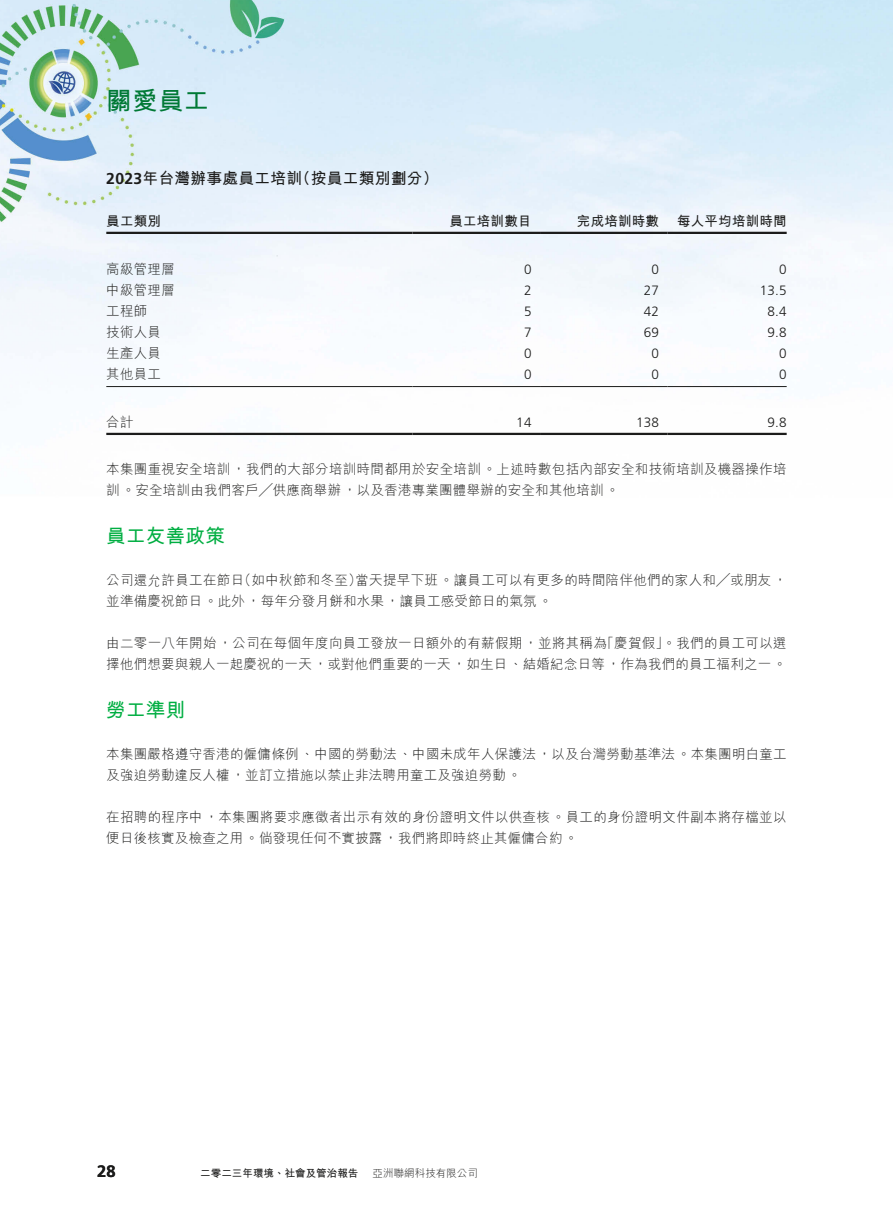
<style>
.page{position:relative;width:893px;height:1212px;background:#fff}
.page>*{position:absolute;margin:0;border:0;box-sizing:border-box;transform-origin:0 0}
.t1{font:700 25.5px "M Hei HK";color:#007935}
.t2{font:700 19.5px "M Hei HK";letter-spacing:.015em;color:#00ae42}
.t3{font:700 16.5px "Frutiger LT Std";color:#1c1c1b}
.t4{font:700 15.75px "M Hei HK";letter-spacing:.015em;color:#1c1c1b}
.t5{font:300 13.5px/21px "M Hei HK";letter-spacing:.02em;color:#1c1c1b}
.t6{font:300 13.5px "Frutiger LT Std";letter-spacing:.015em;color:#1c1c1b}
.t7{font:700 13.5px "M Hei HK";letter-spacing:.015em;color:#1c1c1b}
.t8{font:700 10.5px "M Hei HK";letter-spacing:.005em;color:#1c1c1b}
.t9{font:300 10.5px "M Hei HK";letter-spacing:.005em;color:#1c1c1b}
.s1{font-family:"Frutiger LT Std"}
</style>
<div class="page">
<img style="left:0;top:0;width:893px;height:436px">
<hr style="left:106px;top:232px;width:306px;height:2px;background:#1c1c1b">
<hr style="left:412px;top:232px;width:128px;height:2px;background:#1c1c1b">
<hr style="left:540px;top:232px;width:128px;height:2px;background:#1c1c1b">
<hr style="left:668px;top:232px;width:119px;height:2px;background:#1c1c1b">
<hr style="left:106px;top:386px;width:306px;height:1px;background:#1c1c1b">
<hr style="left:412px;top:386px;width:128px;height:1px;background:#1c1c1b">
<hr style="left:540px;top:386px;width:128px;height:1px;background:#1c1c1b">
<hr style="left:668px;top:386px;width:119px;height:1px;background:#1c1c1b">
<hr style="left:106px;top:433px;width:306px;height:2px;background:#1c1c1b">
<hr style="left:412px;top:433px;width:128px;height:2px;background:#1c1c1b">
<hr style="left:540px;top:433px;width:128px;height:2px;background:#1c1c1b">
<hr style="left:668px;top:433px;width:119px;height:2px;background:#1c1c1b">
<h1 class="t1" style="left:106px;top:82px;width:105px">關愛員工</h1>
<p class="t4" style="left:106px;top:167px;width:334px"><span class="s1">2023</span>年台灣辦事處員工培訓（按員工類別劃分）</p>
<p class="t7" style="left:106px;top:211px;width:56px">員工類別</p>
<p class="t7" style="left:449px;top:211px;width:84px">員工培訓數目</p>
<p class="t7" style="left:577px;top:211px;width:84px">完成培訓時數</p>
<p class="t7" style="left:677px;top:211px;width:111px">每人平均培訓時間</p>
<p class="t5" style="left:106px;top:258px;width:70px">高級管理層</p>
<p class="t6" style="left:524px;top:262px;width:9px">0</p>
<p class="t6" style="left:652px;top:262px;width:9px">0</p>
<p class="t6" style="left:779px;top:262px;width:9px">0</p>
<p class="t5" style="left:106px;top:279px;width:70px">中級管理層</p>
<p class="t6" style="left:524px;top:283px;width:9px">2</p>
<p class="t6" style="left:644px;top:283px;width:17px">27</p>
<p class="t6" style="left:760px;top:283px;width:28px">13.5</p>
<p class="t5" style="left:106px;top:300px;width:42px">工程師</p>
<p class="t6" style="left:524px;top:304px;width:9px">5</p>
<p class="t6" style="left:644px;top:304px;width:17px">42</p>
<p class="t6" style="left:767px;top:304px;width:21px">8.4</p>
<p class="t5" style="left:106px;top:321px;width:56px">技術人員</p>
<p class="t6" style="left:524px;top:325px;width:9px">7</p>
<p class="t6" style="left:644px;top:325px;width:17px">69</p>
<p class="t6" style="left:767px;top:325px;width:21px">9.8</p>
<p class="t5" style="left:106px;top:342px;width:56px">生產人員</p>
<p class="t6" style="left:524px;top:346px;width:9px">0</p>
<p class="t6" style="left:652px;top:346px;width:9px">0</p>
<p class="t6" style="left:779px;top:346px;width:9px">0</p>
<p class="t5" style="left:106px;top:363px;width:56px">其他員工</p>
<p class="t6" style="left:524px;top:367px;width:9px">0</p>
<p class="t6" style="left:652px;top:367px;width:9px">0</p>
<p class="t6" style="left:779px;top:367px;width:9px">0</p>
<p class="t5" style="left:106px;top:411px;width:29px">合計</p>
<p class="t6" style="left:516px;top:415px;width:17px">14</p>
<p class="t6" style="left:636px;top:415px;width:24px">138</p>
<p class="t6" style="left:767px;top:415px;width:21px">9.8</p>
<p class="t5" style="left:106px;top:458px;width:682px">本集團重視安全培訓，我們的大部分培訓時間都用於安全培訓。上述時數包括內部安全和技術培訓及機器操作培訓。安全培訓由我們客戶╱供應商舉辦，以及香港專業團體舉辦的安全和其他培訓。</p>
<h2 class="t2" style="left:106px;top:521px;width:120px">員工友善政策</h2>
<p class="t5" style="left:106px;top:569px;width:682px">公司還允許員工在節日（如中秋節和冬至）當天提早下班。讓員工可以有更多的時間陪伴他們的家人和╱或朋友，並準備慶祝節日。此外，每年分發月餅和水果，讓員工感受節日的氣氛。</p>
<p class="t5" style="left:106px;top:632px;width:682px">由二零一八年開始，公司在每個年度向員工發放一日額外的有薪假期，並將其稱為「慶賀假」。我們的員工可以選擇他們想要與親人一起慶祝的一天，或對他們重要的一天，如生日、結婚紀念日等，作為我們的員工福利之一。</p>
<h2 class="t2" style="left:106px;top:695px;width:80px">勞工準則</h2>
<p class="t5" style="left:106px;top:743px;width:682px">本集團嚴格遵守香港的僱傭條例、中國的勞動法、中國未成年人保護法，以及台灣勞動基準法。本集團明白童工及強迫勞動違反人權，並訂立措施以禁止非法聘用童工及強迫勞動。</p>
<p class="t5" style="left:106px;top:806px;width:682px">在招聘的程序中，本集團將要求應徵者出示有效的身份證明文件以供查核。員工的身份證明文件副本將存檔並以便日後核實及檢查之用。倘發現任何不實披露，我們將即時終止其僱傭合約。</p>
<p class="t3" style="left:97px;top:1161px;width:20px">28</p>
<p class="t8" style="left:200px;top:1165px;width:160px">二零二三年環境、社會及管治報告</p>
<p class="t9" style="left:373px;top:1165px;width:107px">亞洲聯網科技有限公司</p>
</div>
